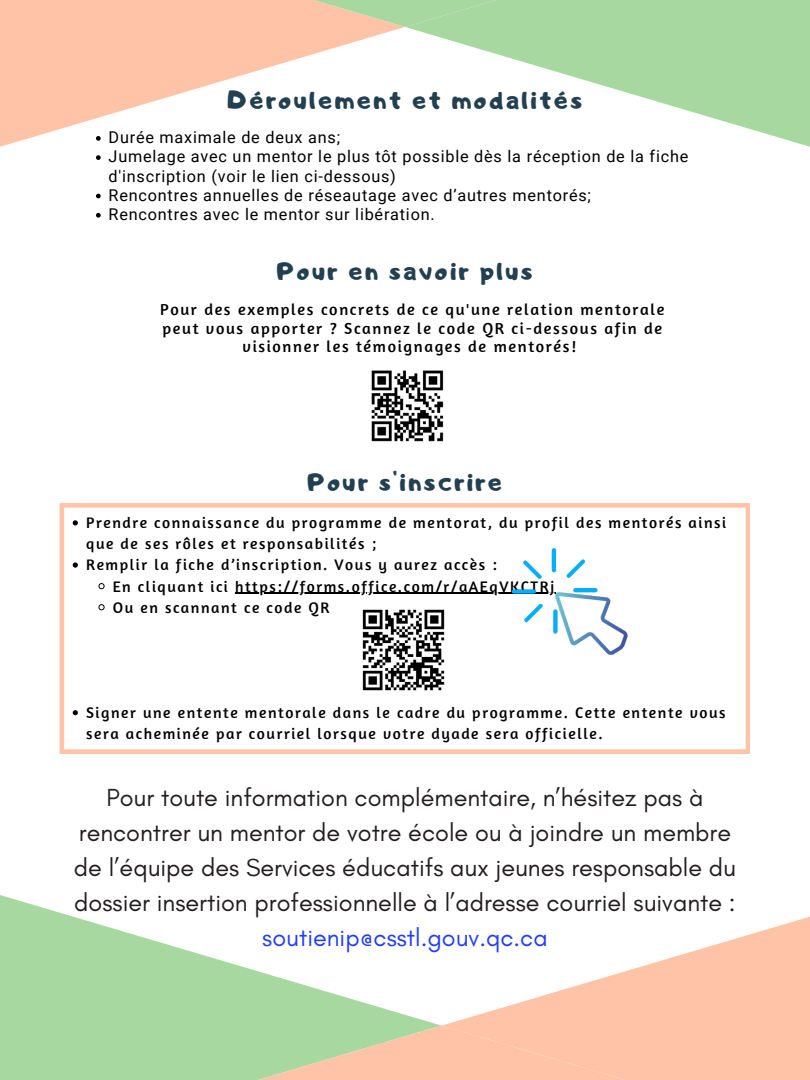
<style>
.page{position:relative;width:810px;height:1080px;background:#fff}
.page>*{position:absolute;margin:0;border:0;box-sizing:border-box;transform-origin:0 0}
.t1{font:25.19px/35.1px "Glacial Indifference";color:#221e1f}
.t2{font:25.19px "Glacial Indifference";color:#233dff}
.t3{font:25px "Adigiana Toybox";letter-spacing:.1em;color:#224050}
.t4{font:16.25px/19.2px "Roboto";letter-spacing:.05em;color:#000}
.t5{font:16.25px/18.8px "Amaranth";letter-spacing:.1em;color:#000;text-align:center}
.t6{font:15.62px/21.1px "Amaranth";letter-spacing:.1em;color:#000}
</style>
<div class="page">
<svg style="left:0;top:0;width:405px;height:147px;fill:#ffc4a8"></svg>
<svg style="left:405px;top:0;width:405px;height:147px;fill:#a6d8a0"></svg>
<svg style="left:222px;top:0;width:366px;height:27px;background:#c7d0a3"></svg>
<svg style="left:442px;top:916px;width:368px;height:164px;fill:#ffc4a8"></svg>
<svg style="left:0;top:895px;width:442px;height:185px;fill:#a6d8a0"></svg>
<svg style="left:258px;top:1026px;width:367px;height:54px;background:#e9c9a6"></svg>
<svg style="left:60px;top:503px;width:690px;height:251px"></svg>
<img style="left:509px;top:545px;width:168px;height:151px">
<img style="left:352px;top:598px;width:103px;height:104px">
<img style="left:371px;top:370px;width:73px;height:72px">
<svg style="left:96px;top:136px;width:5px;height:5px"></svg>
<svg style="left:96px;top:155px;width:5px;height:5px"></svg>
<svg style="left:96px;top:194px;width:5px;height:4px"></svg>
<svg style="left:96px;top:213px;width:5px;height:5px"></svg>
<p class="t3" style="left:228px;top:83px;width:356px">Déroulement et modalités</p>
<p class="t4" style="left:109px;top:128px;width:233px">Durée maximale de deux ans;</p>
<p class="t4" style="left:109px;top:147px;width:581px">Jumelage avec un mentor le plus tôt possible dès la réception de la fiche d'inscription (voir le lien ci-dessous)</p>
<p class="t4" style="left:109px;top:186px;width:484px">Rencontres annuelles de réseautage avec d’autres mentorés;</p>
<p class="t4" style="left:109px;top:205px;width:328px">Rencontres avec le mentor sur libération.</p>
<p class="t3" style="left:277px;top:255px;width:257px">Pour en savoir plus</p>
<p class="t5" style="left:160px;top:299px;width:506px">Pour des exemples concrets de ce qu'une relation mentorale peut vous apporter ? Scannez le code QR ci-dessous afin de visionner les témoignages de mentorés!</p>
<p class="t3" style="left:308px;top:465px;width:196px">Pour s'inscrire</p>
<p class="t6" style="left:86px;top:512px;width:642px">Prendre connaissance du programme de mentorat, du profil des mentorés ainsi que de ses rôles et responsabilités ;</p>
<p class="t6" style="left:86px;top:554px;width:412px">Remplir la fiche d’inscription. Vous y aurez accès :</p>
<p class="t6" style="left:113px;top:575px;width:443px">En cliquant ici https://forms.office.com/r/aAEqVKCTRj</p>
<p class="t6" style="left:113px;top:596px;width:218px">Ou en scannant ce code QR</p>
<p class="t6" style="left:86px;top:702px;width:641px">Signer une entente mentorale dans le cadre du programme. Cette entente vous sera acheminée par courriel lorsque votre dyade sera officielle.</p>
<p class="t1" style="left:107px;top:779px;width:598px">Pour toute information complémentaire, n’hésitez pas à</p>
<p class="t1" style="left:74px;top:814px;width:664px">rencontrer un mentor de votre école ou à joindre un membre de l’équipe des Services éducatifs aux jeunes responsable du dossier insertion professionnelle à l’adresse courriel suivante :</p>
<p class="t2" style="left:262px;top:922px;width:287px">soutienip@csstl.gouv.qc.ca</p>
</div>
